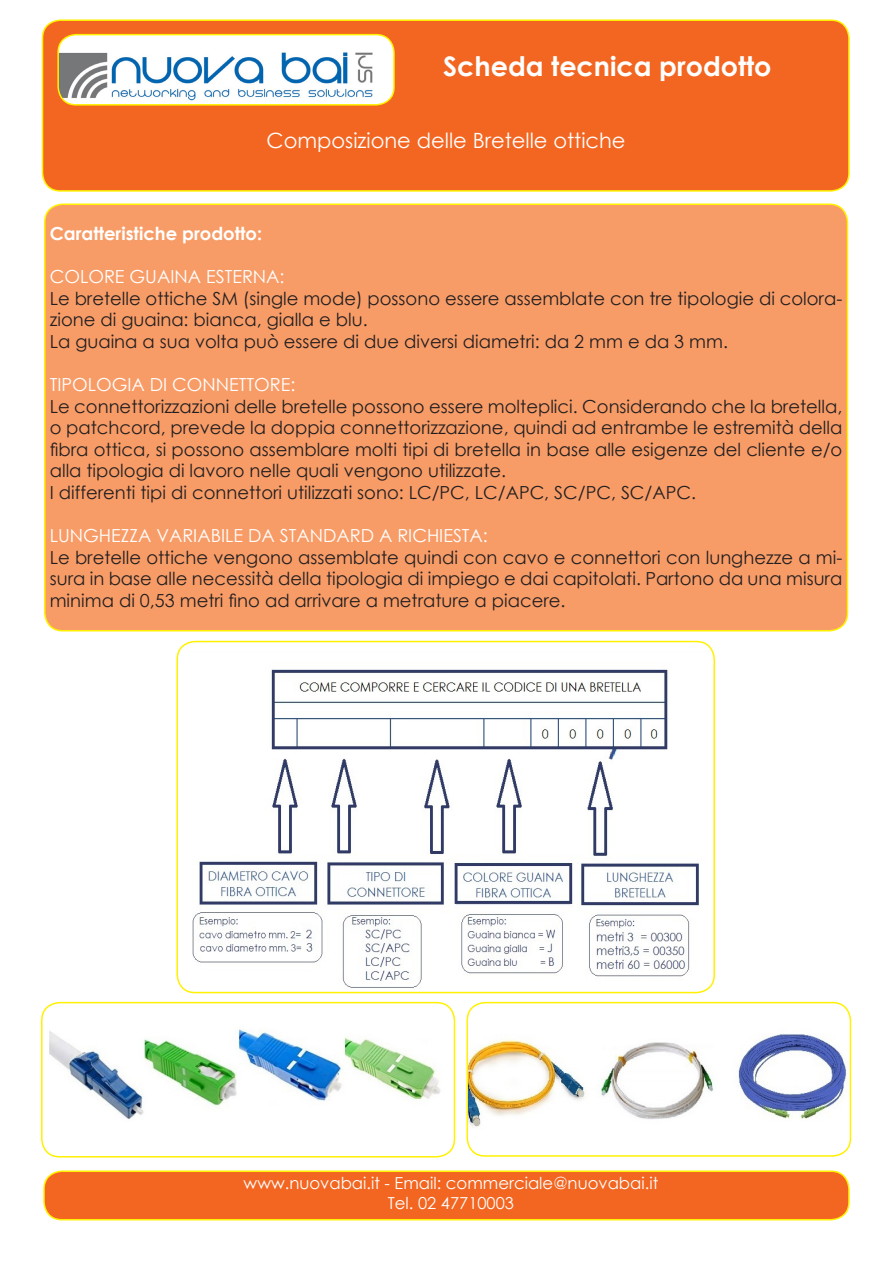
<style>
.page{position:relative;width:893px;height:1263px;background:#fff}
.page>*{position:absolute;margin:0;border:0;box-sizing:border-box;transform-origin:0 0}
.t1{font:700 27px "Century Gothic";color:#fff}
.t2{font:21px "Century Gothic";color:#fff}
.t3{font:18px/21.6px "Century Gothic";color:#231f20;text-align:justify}
.t4{font:18px "Century Gothic";color:#fff}
.t5{font:700 18px "Century Gothic";color:#fff}
.t6{font:16.5px/19.8px "Century Gothic";color:#fff;text-align:center}
</style>
<div class="page">
<div style="left:43px;top:20px;width:806px;height:171px;background:#f36621;border-radius:18px"></div>
<div style="left:42px;top:19px;width:808px;height:173px;border:2px solid #fff101;border-radius:18px"></div>
<div style="left:45px;top:204px;width:802px;height:427px;background:#f89c67;border-radius:18px"></div>
<div style="left:44px;top:204px;width:804px;height:427px;border:2px solid #fff101;border-radius:18px"></div>
<img style="left:177px;top:650px;width:537px;height:342px">
<div style="left:176px;top:641px;width:539px;height:352px;border:2px solid #fff101;border-radius:18px"></div>
<img style="left:42px;top:1003px;width:412px;height:154px">
<div style="left:41px;top:1002px;width:414px;height:155px;border:2px solid #fff101;border-radius:18px"></div>
<img style="left:468px;top:1003px;width:382px;height:153px">
<div style="left:466px;top:1002px;width:385px;height:155px;border:2px solid #fff101;border-radius:18px"></div>
<div style="left:44px;top:1171px;width:805px;height:49px;background:#f36621;border-radius:18px"></div>
<div style="left:43px;top:1170px;width:807px;height:50px;border:2px solid #fff101;border-radius:18px"></div>
<img style="left:58px;top:35px;width:334px;height:68px">
<div style="left:57px;top:34px;width:338px;height:72px;border:2px solid #fff101;border-radius:18px"></div>
<p class="t1" style="left:443px;top:46px;width:330px">Scheda tecnica prodotto</p>
<p class="t2" style="left:267px;top:125px;width:360px">Composizione delle Bretelle ottiche</p>
<p class="t5" style="left:50px;top:219px;width:214px">Caratteristiche prodotto:</p>
<p class="t4" style="left:50px;top:264px;width:236px">COLORE GUAINA ESTERNA:</p>
<p class="t3" style="left:50px;top:287px;width:794px">Le bretelle ottiche SM (single mode) possono essere assemblate con tre tipologie di colora&shy;zione di guaina: bianca, gialla e blu.</p>
<p class="t3" style="left:50px;top:330px;width:680px">La guaina a sua volta può essere di due diversi diametri: da 2 mm e da 3 mm.</p>
<p class="t4" style="left:50px;top:372px;width:247px">TIPOLOGIA DI CONNETTORE:</p>
<p class="t3" style="left:50px;top:395px;width:794px">Le connettorizzazioni delle bretelle possono essere molteplici. Considerando che la bretella, o patchcord, prevede la doppia connettorizzazione, quindi ad entrambe le estremità della fibra ottica, si possono assemblare molti tipi di bretella in base alle esigenze del cliente e/o alla tipologia di lavoro nelle quali vengono utilizzate.</p>
<p class="t3" style="left:50px;top:481px;width:648px">I differenti tipi di connettori utilizzati sono: LC/PC, LC/APC, SC/PC, SC/APC.</p>
<p class="t4" style="left:50px;top:523px;width:440px">LUNGHEZZA VARIABILE DA STANDARD A RICHIESTA:</p>
<p class="t3" style="left:50px;top:546px;width:794px">Le bretelle ottiche vengono assemblate quindi con cavo e connettori con lunghezze a mi&shy;sura in base alle necessità della tipologia di impiego e dai capitolati. Partono da una misura minima di 0,53 metri fino ad arrivare a metrature a piacere.</p>
<p class="t6" style="left:244px;top:1173px;width:416px">www.nuovabai.it - Email: commerciale@nuovabai.it<br>Tel. 02 47710003</p>
</div>
